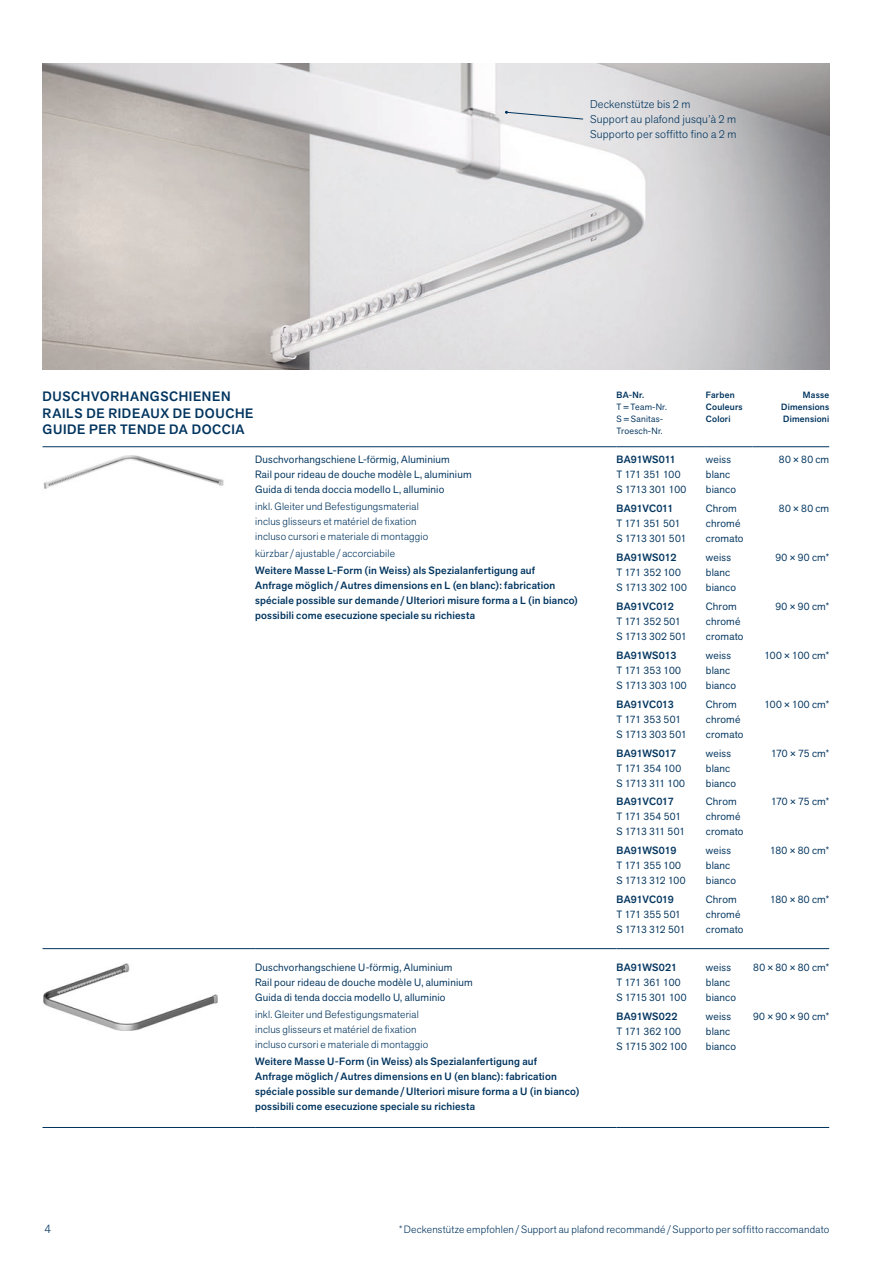
<style>
.page{position:relative;width:893px;height:1263px;background:#fff}
.page>*{position:absolute;margin:0;border:0;box-sizing:border-box;transform-origin:0 0}
.Linie{font:500 13.5px "Akzid Grtsk Next";letter-spacing:.045em;color:#00345e}
.t1{font:300 12px "Akzid Grtsk Next";color:#00345e}
._6_BILDLEGENDEN__7_5{font:300 11.25px "Akzid Grtsk Next";letter-spacing:.02em;color:#00345e}
.Inhalt{font:10.5px/15px "Akzid Grtsk Next";letter-spacing:.02em;color:#00345e}
.Inhalt-2{font:500 10.5px/15px "Akzid Grtsk Next";letter-spacing:.02em;color:#00345e}
.Inhalt_Zusatz_vor_1{font:300 10.5px/15px "Akzid Grtsk Next";letter-spacing:.02em;color:#00345e}
.Inhalt_Zusatz_vor_1-2{font:500 10.5px/15px "Akzid Grtsk Next";letter-spacing:.02em;color:#00345e}
.Inhalt-3{font:10.5px/15px "Akzid Grtsk Next";letter-spacing:-.02em;color:#00345e}
.Inhalt-4{font:300 10.5px "Akzid Grtsk Next";letter-spacing:.02em;color:#00345e}
.Inhalt-5{font:500 10.5px "Akzid Grtsk Next";letter-spacing:-.005em;color:#00345e}
.Inhalt-6{font:10.5px "Akzid Grtsk Next";letter-spacing:-.015em;color:#00345e}
.Inhalt-7{font:10.5px "Akzid Grtsk Next";letter-spacing:-.005em;color:#00345e}
.Inhalt-8{font:10.5px "Akzid Grtsk Next";color:#00345e}
.Inhalt-9{font:10.5px "Akzid Grtsk Next";letter-spacing:-.035em;color:#00345e}
.Inhalt-10{font:10.5px "Akzid Grtsk Next";letter-spacing:-.025em;color:#00345e}
.Inhalt-11{font:10.5px "Akzid Grtsk Next";letter-spacing:-.03em;color:#00345e}
.Inhalt-12{font:10.5px "Akzid Grtsk Next";letter-spacing:-.01em;color:#00345e}
.Tabellenkopf{font:500 9px/12px "Akzid Grtsk Next";letter-spacing:.025em;color:#00345e}
.Tabellenkopf-2{font:9px/12px "Akzid Grtsk Next";letter-spacing:.025em;color:#00345e}
</style>
<div class="page">
<hr style="left:43px;top:446px;width:574px;height:1px;background:#00345e">
<hr style="left:617px;top:446px;width:89px;height:1px;background:#00345e">
<hr style="left:706px;top:446px;width:47px;height:1px;background:#00345e">
<hr style="left:753px;top:446px;width:76px;height:1px;background:#00345e">
<hr style="left:43px;top:948px;width:212px;height:1px;background:#00345e">
<hr style="left:255px;top:948px;width:362px;height:1px;background:#00345e">
<hr style="left:617px;top:948px;width:212px;height:1px;background:#00345e">
<img style="left:43px;top:455px;width:181px;height:34px">
<hr style="left:43px;top:1127px;width:212px;height:1px;background:#00345e">
<hr style="left:255px;top:1127px;width:362px;height:1px;background:#00345e">
<hr style="left:617px;top:1127px;width:212px;height:1px;background:#00345e">
<img style="left:43px;top:963px;width:175px;height:68px">
<img style="left:43px;top:64px;width:786px;height:306px">
<svg style="left:505px;top:111px;width:79px;height:9px"></svg>
<p class="_6_BILDLEGENDEN__7_5" style="left:590px;top:97px;width:102px">Deckenstütze bis 2 m</p>
<p class="_6_BILDLEGENDEN__7_5" style="left:590px;top:112px;width:148px">Support au plafond jusqu’à 2 m</p>
<p class="_6_BILDLEGENDEN__7_5" style="left:590px;top:127px;width:148px">Supporto per soffitto fino a 2 m</p>
<p class="Linie" style="left:43px;top:388px;width:189px">DUSCHVORHANGSCHIENEN</p>
<p class="Linie" style="left:43px;top:404px;width:212px">RAILS DE RIDEAUX DE DOUCHE</p>
<p class="Linie" style="left:43px;top:420px;width:204px">GUIDE PER TENDE DA DOCCIA</p>
<p class="Inhalt" style="left:255px;top:452px;width:196px">Duschvorhangschiene L-förmig, Aluminium</p>
<p class="Inhalt" style="left:255px;top:467px;width:218px">Rail pour rideau de douche modèle L, aluminium</p>
<p class="Inhalt" style="left:255px;top:482px;width:191px">Guida di tenda doccia modello L, alluminio</p>
<p class="Inhalt_Zusatz_vor_1" style="left:255px;top:499px;width:175px">inkl. Gleiter und Befestigungsmaterial inclus glisseurs et matériel de fixation incluso cursori e materiale di montaggio</p>
<p class="Inhalt_Zusatz_vor_1" style="left:255px;top:546px;width:142px">kürzbar/ajustable/accorciabile</p>
<p class="Inhalt-2" style="left:255px;top:563px;width:324px">Weitere Masse L-Form (in Weiss) als Spezialanfertigung auf<br>Anfrage möglich/Autres dimensions en L (en blanc): fabrication spéciale possible sur demande/Ulteriori misure forma a L (in bianco) possibili come esecuzione speciale su richiesta</p>
<p class="Inhalt" style="left:255px;top:960px;width:199px">Duschvorhangschiene U-förmig, Aluminium</p>
<p class="Inhalt" style="left:255px;top:975px;width:219px">Rail pour rideau de douche modèle U, aluminium</p>
<p class="Inhalt" style="left:255px;top:990px;width:192px">Guida di tenda doccia modello U, alluminio</p>
<p class="Inhalt_Zusatz_vor_1" style="left:255px;top:1007px;width:175px">inkl. Gleiter und Befestigungsmaterial inclus glisseurs et matériel de fixation incluso cursori e materiale di montaggio</p>
<p class="Inhalt_Zusatz_vor_1-2" style="left:255px;top:1054px;width:326px">Weitere Masse U-Form (in Weiss) als Spezialanfertigung auf<br>Anfrage möglich/Autres dimensions en U (en blanc): fabrication spéciale possible sur demande/Ulteriori misure forma a U (in bianco) possibili come esecuzione speciale su richiesta</p>
<p class="Tabellenkopf" style="left:617px;top:389px;width:29px">BA-Nr.</p>
<p class="Tabellenkopf-2" style="left:617px;top:401px;width:52px">T=Team-Nr.</p>
<p class="Tabellenkopf-2" style="left:617px;top:413px;width:48px">S=Sanitas-<br>Troesch-Nr.</p>
<p class="Tabellenkopf" style="left:706px;top:389px;width:38px">Farben<br>Couleurs<br>Colori</p>
<p class="Tabellenkopf" style="left:803px;top:389px;width:28px">Masse</p>
<p class="Tabellenkopf" style="left:781px;top:401px;width:49px">Dimensions</p>
<p class="Tabellenkopf" style="left:783px;top:413px;width:47px">Dimensioni</p>
<p class="Inhalt-2" style="left:617px;top:452px;width:61px">BA91WS011</p>
<p class="Inhalt-11" style="left:617px;top:467px;width:65px">T 171 351 100</p>
<p class="Inhalt-3" style="left:617px;top:482px;width:71px">S 1713 301 100</p>
<p class="Inhalt" style="left:706px;top:452px;width:27px">weiss</p>
<p class="Inhalt" style="left:706px;top:467px;width:26px">blanc</p>
<p class="Inhalt" style="left:706px;top:482px;width:32px">bianco</p>
<p class="Inhalt" style="left:779px;top:452px;width:52px">80×80 cm</p>
<p class="Inhalt-5" style="left:617px;top:501px;width:58px">BA91VC011</p>
<p class="Inhalt-3" style="left:617px;top:516px;width:65px">T 171 351 501</p>
<p class="Inhalt-6" style="left:617px;top:531px;width:71px">S 1713 301 501</p>
<p class="Inhalt" style="left:706px;top:501px;width:36px">Chrom chromé</p>
<p class="Inhalt" style="left:706px;top:531px;width:39px">cromato</p>
<p class="Inhalt" style="left:779px;top:501px;width:52px">80×80 cm</p>
<p class="Inhalt-2" style="left:617px;top:550px;width:61px">BA91WS012</p>
<p class="Inhalt-6" style="left:617px;top:565px;width:66px">T 171 352 100</p>
<p class="Inhalt-3" style="left:617px;top:579px;width:72px">S 1713 302 100</p>
<p class="Inhalt" style="left:706px;top:549px;width:27px">weiss</p>
<p class="Inhalt" style="left:706px;top:564px;width:26px">blanc</p>
<p class="Inhalt" style="left:706px;top:579px;width:32px">bianco</p>
<p class="Inhalt" style="left:775px;top:549px;width:55px">90×90 cm*</p>
<p class="Inhalt-5" style="left:617px;top:599px;width:59px">BA91VC012</p>
<p class="Inhalt-12" style="left:617px;top:614px;width:66px">T 171 352 501</p>
<p class="Inhalt-6" style="left:617px;top:629px;width:72px">S 1713 302 501</p>
<p class="Inhalt" style="left:706px;top:598px;width:36px">Chrom chromé</p>
<p class="Inhalt" style="left:706px;top:628px;width:39px">cromato</p>
<p class="Inhalt" style="left:775px;top:598px;width:55px">90×90 cm*</p>
<p class="Inhalt-2" style="left:617px;top:647px;width:61px">BA91WS013</p>
<p class="Inhalt-7" style="left:617px;top:663px;width:66px">T 171 353 100</p>
<p class="Inhalt-3" style="left:617px;top:677px;width:72px">S 1713 303 100</p>
<p class="Inhalt" style="left:706px;top:647px;width:27px">weiss</p>
<p class="Inhalt" style="left:706px;top:662px;width:26px">blanc</p>
<p class="Inhalt" style="left:706px;top:677px;width:32px">bianco</p>
<p class="Inhalt" style="left:764px;top:647px;width:66px">100×100 cm*</p>
<p class="Inhalt-5" style="left:617px;top:697px;width:59px">BA91VC013</p>
<p class="Inhalt-8" style="left:617px;top:712px;width:66px">T 171 353 501</p>
<p class="Inhalt-6" style="left:617px;top:727px;width:72px">S 1713 303 501</p>
<p class="Inhalt" style="left:706px;top:696px;width:36px">Chrom chromé</p>
<p class="Inhalt" style="left:706px;top:726px;width:39px">cromato</p>
<p class="Inhalt" style="left:764px;top:696px;width:66px">100×100 cm*</p>
<p class="Inhalt-2" style="left:617px;top:745px;width:61px">BA91WS017</p>
<p class="Inhalt-7" style="left:617px;top:761px;width:66px">T 171 354 100</p>
<p class="Inhalt-9" style="left:617px;top:776px;width:70px">S 1713 311 100</p>
<p class="Inhalt" style="left:706px;top:745px;width:27px">weiss</p>
<p class="Inhalt" style="left:706px;top:760px;width:26px">blanc</p>
<p class="Inhalt" style="left:706px;top:775px;width:32px">bianco</p>
<p class="Inhalt" style="left:771px;top:745px;width:60px">170×75 cm*</p>
<p class="Inhalt-5" style="left:617px;top:795px;width:59px">BA91VC017</p>
<p class="Inhalt-8" style="left:617px;top:810px;width:66px">T 171 354 501</p>
<p class="Inhalt-10" style="left:617px;top:825px;width:70px">S 1713 311 501</p>
<p class="Inhalt" style="left:706px;top:794px;width:36px">Chrom chromé</p>
<p class="Inhalt" style="left:706px;top:824px;width:39px">cromato</p>
<p class="Inhalt" style="left:771px;top:794px;width:60px">170×75 cm*</p>
<p class="Inhalt-2" style="left:617px;top:843px;width:61px">BA91WS019</p>
<p class="Inhalt-7" style="left:617px;top:859px;width:66px">T 171 355 100</p>
<p class="Inhalt-9" style="left:617px;top:874px;width:70px">S 1713 312 100</p>
<p class="Inhalt" style="left:706px;top:843px;width:27px">weiss</p>
<p class="Inhalt" style="left:706px;top:858px;width:26px">blanc</p>
<p class="Inhalt" style="left:706px;top:873px;width:32px">bianco</p>
<p class="Inhalt" style="left:770px;top:843px;width:60px">180×80 cm*</p>
<p class="Inhalt-5" style="left:617px;top:893px;width:59px">BA91VC019</p>
<p class="Inhalt-8" style="left:617px;top:908px;width:66px">T 171 355 501</p>
<p class="Inhalt-10" style="left:617px;top:923px;width:70px">S 1713 312 501</p>
<p class="Inhalt" style="left:706px;top:892px;width:36px">Chrom chromé</p>
<p class="Inhalt" style="left:706px;top:922px;width:39px">cromato</p>
<p class="Inhalt" style="left:770px;top:892px;width:60px">180×80 cm*</p>
<p class="Inhalt-2" style="left:617px;top:960px;width:62px">BA91WS021</p>
<p class="Inhalt-3" style="left:617px;top:975px;width:71px">T 171 361 100<br>S 1715 301 100</p>
<p class="Inhalt" style="left:706px;top:960px;width:27px">weiss</p>
<p class="Inhalt" style="left:706px;top:975px;width:26px">blanc</p>
<p class="Inhalt" style="left:706px;top:990px;width:32px">bianco</p>
<p class="Inhalt" style="left:753px;top:960px;width:77px">80×80×80 cm*</p>
<p class="Inhalt-2" style="left:617px;top:1009px;width:62px">BA91WS022</p>
<p class="Inhalt-3" style="left:617px;top:1024px;width:72px">T 171 362 100<br>S 1715 302 100</p>
<p class="Inhalt" style="left:706px;top:1009px;width:27px">weiss</p>
<p class="Inhalt" style="left:706px;top:1024px;width:26px">blanc</p>
<p class="Inhalt" style="left:706px;top:1039px;width:32px">bianco</p>
<p class="Inhalt" style="left:753px;top:1009px;width:78px">90×90×90 cm*</p>
<p class="t1" style="left:45px;top:1221px;width:8px">4</p>
<p class="Inhalt-4" style="left:399px;top:1223px;width:431px">*Deckenstütze empfohlen/Support au plafond recommandé/Supporto per soffitto raccomandato</p>
</div>
